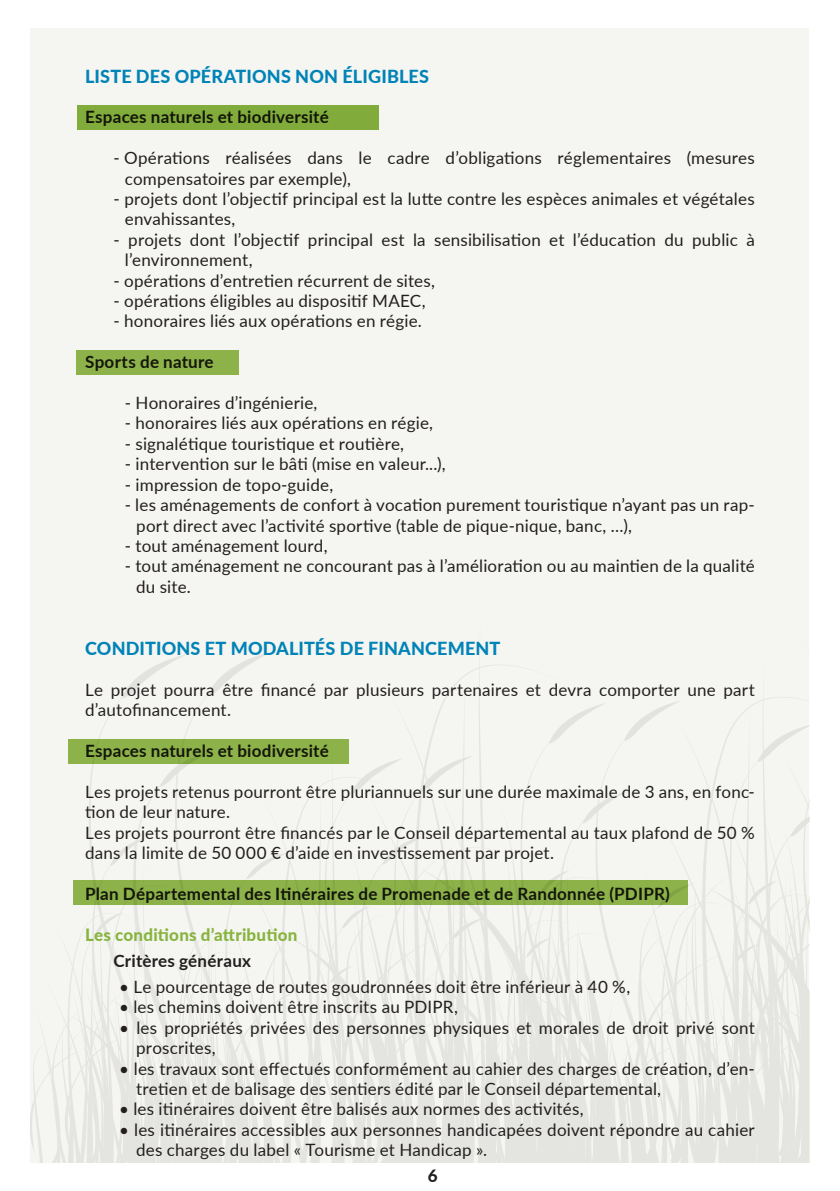
<style>
.page{position:relative;width:840px;height:1191px;background:#fff}
.page>*{position:absolute;margin:0;border:0;box-sizing:border-box;transform-origin:0 0}
.t1{font:800 18px "Lato";letter-spacing:.01em;color:#0083b7}
.t2{font:17px/20.4px "Lato";letter-spacing:.015em;color:#231f20}
.t3{font:700 17px "Lato";letter-spacing:.015em;color:#231f20}
.t4{font:800 17px "Lato";letter-spacing:.015em;color:#87b43f}
.t5{font:800 17px "Lato";color:#231f20}
</style>
<div class="page">
<div style="left:30px;top:28px;width:779px;height:1134px;background:#f5f5f1"></div>
<svg style="left:30px;top:652px;width:779px;height:510px"></svg>
<div style="left:78px;top:105px;width:301px;height:24px;background:#81ac3b"></div>
<div style="left:76px;top:350px;width:162px;height:24px;background:#8cb249"></div>
<div style="left:68px;top:739px;width:281px;height:25px;background:#8cb249"></div>
<div style="left:74px;top:880px;width:613px;height:25px;background:#8cb249"></div>
<p class="t1" style="left:85px;top:63px;width:345px">LISTE DES OPÉRATIONS NON ÉLIGIBLES</p>
<p class="t3" style="left:85px;top:105px;width:245px">Espaces naturels et biodiversité</p>
<p class="t2" style="left:125px;top:147px;width:631px;text-indent:-11px">- Opérations réalisées dans le cadre d’obligations réglementaires (mesures compensatoires par exemple),</p>
<p class="t2" style="left:125px;top:188px;width:631px;text-indent:-11px">- projets dont l’objectif principal est la lutte contre les espèces animales et végétales envahissantes,</p>
<p class="t2" style="left:125px;top:229px;width:631px;text-indent:-11px">- projets dont l’objectif principal est la sensibilisation et l’éducation du public à l’environnement,</p>
<p class="t2" style="left:113px;top:269px;width:323px">- opérations d’entretien récurrent de sites,</p>
<p class="t2" style="left:113px;top:290px;width:313px">- opérations éligibles au dispositif MAEC,</p>
<p class="t2" style="left:113px;top:310px;width:310px">- honoraires liés aux opérations en régie.</p>
<p class="t3" style="left:85px;top:349px;width:130px">Sports de nature</p>
<p class="t2" style="left:125px;top:392px;width:194px">- Honoraires d’ingénierie,</p>
<p class="t2" style="left:125px;top:412px;width:309px">- honoraires liés aux opérations en régie,</p>
<p class="t2" style="left:125px;top:433px;width:280px">- signalétique touristique et routière,</p>
<p class="t2" style="left:125px;top:453px;width:322px">- intervention sur le bâti (mise en valeur...),</p>
<p class="t2" style="left:125px;top:473px;width:210px">- impression de topo-guide,</p>
<p class="t2" style="left:136px;top:494px;width:619px;text-indent:-11px">- les aménagements de confort à vocation purement touristique n’ayant pas un rap&shy;port direct avec l’activité sportive (table de pique-nique, banc, …),</p>
<p class="t2" style="left:125px;top:535px;width:204px">- tout aménagement lourd,</p>
<p class="t2" style="left:136px;top:555px;width:619px;text-indent:-11px">- tout aménagement ne concourant pas à l’amélioration ou au maintien de la qualité du site.</p>
<p class="t1" style="left:85px;top:635px;width:416px">CONDITIONS ET MODALITÉS DE FINANCEMENT</p>
<p class="t2" style="left:85px;top:679px;width:670px">Le projet pourra être financé par plusieurs partenaires et devra comporter une part d’autofinancement.</p>
<p class="t3" style="left:85px;top:738px;width:245px">Espaces naturels et biodiversité</p>
<p class="t2" style="left:85px;top:781px;width:670px">Les projets retenus pourront être pluriannuels sur une durée maximale de 3 ans, en fonc&shy;tion de leur nature.<br>Les projets pourront être financés par le Conseil départemental au taux plafond de 50 % dans la limite de 50 000 € d’aide en investissement par projet.</p>
<p class="t3" style="left:85px;top:881px;width:586px">Plan Départemental des Itinéraires de Promenade et de Randonnée (PDIPR)</p>
<p class="t4" style="left:85px;top:922px;width:214px">Les conditions d’attribution</p>
<p class="t3" style="left:113px;top:948px;width:139px">Critères généraux</p>
<p class="t2" style="left:119px;top:976px;width:512px">• Le pourcentage de routes goudronnées doit être inférieur à 40 %,</p>
<p class="t2" style="left:119px;top:996px;width:340px">• les chemins doivent être inscrits au PDIPR,</p>
<p class="t2" style="left:136px;top:1016px;width:619px;text-indent:-17px">• les propriétés privées des personnes physiques et morales de droit privé sont proscrites,</p>
<p class="t2" style="left:136px;top:1057px;width:619px;text-indent:-17px">• les travaux sont effectués conformément au cahier des charges de création, d’en&shy;tretien et de balisage des sentiers édité par le Conseil départemental,</p>
<p class="t2" style="left:119px;top:1098px;width:465px">• les itinéraires doivent être balisés aux normes des activités,</p>
<p class="t2" style="left:136px;top:1118px;width:619px;text-indent:-17px">• les itinéraires accessibles aux personnes handicapées doivent répondre au cahier des charges du label « Tourisme et Handicap ».</p>
<p class="t5" style="left:427px;top:1163px;width:11px">6</p>
</div>
